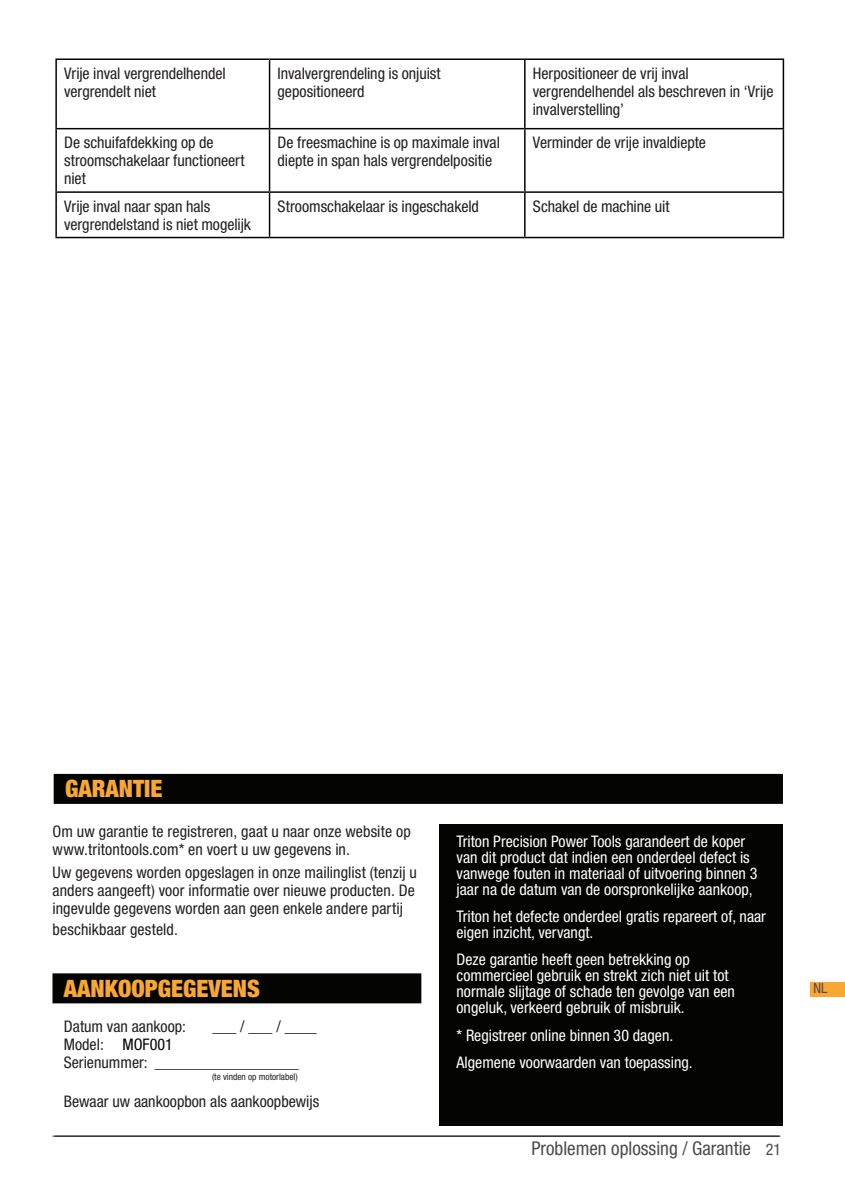
<style>
.page{position:relative;width:845px;height:1193px;background:#fff}
.page>*{position:absolute;margin:0;border:0;box-sizing:border-box;transform-origin:0 0}
.Triton_Yellow_Head{font:900 condensed 24px "Helvetica Neue LT Std";color:#faa633}
.Footer_Text{font:condensed 19px "Helvetica Neue LT Std";color:#4b4c4d}
.Numbered_Indent{font:condensed 16px/18px "Helvetica Neue LT Std";color:#231f20}
.t1{font:condensed 16px/16px "Helvetica Neue LT Std";color:#fff}
.Body{font:condensed 16px/18px "Helvetica Neue LT Std";letter-spacing:-.005em;color:#231f20}
.t2{font:condensed 16px "Helvetica Neue LT Std";color:#4b4c4d}
.t3{font:condensed 14px "Helvetica Neue LT Std";color:#4b4c4d}
.t4{font:condensed 9.4px "Helvetica Neue LT Std";color:#231f20}
.s1{color:#040503}
</style>
<div class="page">
<hr style="left:53px;top:1136px;width:725px;height:1px;background:#231f20">
<hr style="left:55px;top:1136px;width:725px;height:1px;background:#231f20">
<div style="left:809px;top:982px;width:35px;height:14px;background:#faa633"></div>
<hr style="left:55px;top:60px;width:2px;height:68px;background:#040503">
<hr style="left:55px;top:129px;width:2px;height:62px;background:#040503">
<hr style="left:55px;top:193px;width:2px;height:44px;background:#040503">
<hr style="left:55px;top:58px;width:214px;height:2px;background:#040503">
<hr style="left:269px;top:58px;width:255px;height:2px;background:#040503">
<hr style="left:524px;top:58px;width:259px;height:2px;background:#040503">
<hr style="left:269px;top:60px;width:1px;height:68px;background:#040503">
<hr style="left:524px;top:60px;width:1px;height:68px;background:#040503">
<hr style="left:782px;top:60px;width:1px;height:68px;background:#040503">
<hr style="left:269px;top:129px;width:1px;height:62px;background:#040503">
<hr style="left:524px;top:129px;width:1px;height:62px;background:#040503">
<hr style="left:782px;top:129px;width:1px;height:62px;background:#040503">
<hr style="left:269px;top:193px;width:1px;height:44px;background:#040503">
<hr style="left:524px;top:193px;width:1px;height:44px;background:#040503">
<hr style="left:782px;top:193px;width:1px;height:44px;background:#040503">
<hr style="left:55px;top:128px;width:214px;height:1px;background:#040503">
<hr style="left:269px;top:128px;width:255px;height:1px;background:#040503">
<hr style="left:524px;top:128px;width:259px;height:1px;background:#040503">
<hr style="left:55px;top:191px;width:214px;height:2px;background:#040503">
<hr style="left:269px;top:191px;width:255px;height:2px;background:#040503">
<hr style="left:524px;top:191px;width:259px;height:2px;background:#040503">
<hr style="left:55px;top:237px;width:214px;height:1px;background:#040503">
<hr style="left:269px;top:237px;width:255px;height:1px;background:#040503">
<hr style="left:524px;top:237px;width:259px;height:1px;background:#040503">
<div style="left:52px;top:973px;width:369px;height:30px;background:#040503"></div>
<div style="left:54px;top:774px;width:728px;height:30px;background:#040503"></div>
<div style="left:439px;top:824px;width:343px;height:302px;background:#040503"></div>
<p class="Body" style="left:64px;top:64px;width:163px">Vrije inval vergrendelhendel vergrendelt niet</p>
<p class="Numbered_Indent" style="left:277px;top:64px;width:164px">Invalvergrendeling is onjuist gepositioneerd</p>
<p class="Numbered_Indent" style="left:532px;top:64px;width:242px">Herpositioneer de vrij inval vergrendelhendel als beschreven in ‘Vrije invalverstelling’</p>
<p class="Body" style="left:64px;top:133px;width:182px">De schuifafdekking op de stroomschakelaar functioneert niet</p>
<p class="Numbered_Indent" style="left:277px;top:133px;width:224px">De freesmachine is op maximale inval diepte in span hals vergrendelpositie</p>
<p class="Numbered_Indent" style="left:532px;top:133px;width:175px">Verminder de vrije invaldiepte</p>
<p class="Body" style="left:64px;top:197px;width:188px">Vrije inval naar span hals vergrendelstand is niet mogelijk</p>
<p class="Numbered_Indent" style="left:277px;top:197px;width:203px">Stroomschakelaar is ingeschakeld</p>
<p class="Numbered_Indent" style="left:532px;top:197px;width:138px">Schakel de machine uit</p>
<p class="Triton_Yellow_Head" style="left:65px;top:774px;width:99px">GARANTIE</p>
<p class="Numbered_Indent" style="left:52px;top:822px;width:359px">Om uw garantie te registreren, gaat u naar onze website op www.tritontools.com* en voert u uw gegevens in.</p>
<p class="Numbered_Indent" style="left:52px;top:864px;width:366px">Uw gegevens worden opgeslagen in onze mailinglist (tenzij u anders aangeeft) voor informatie over nieuwe producten. De ingevulde gegevens worden aan geen enkele andere partij</p>
<p class="Numbered_Indent" style="left:52px;top:921px;width:127px">beschikbaar gesteld.</p>
<p class="Triton_Yellow_Head" style="left:64px;top:973px;width:198px">AANKOOPGEGEVENS</p>
<p class="Numbered_Indent" style="left:64px;top:1017px;width:124px">Datum van aankoop:</p>
<p class="Numbered_Indent" style="left:212px;top:1017px;width:106px">___ / ___ / ____</p>
<p class="Numbered_Indent" style="left:64px;top:1035px;width:110px">Model: <span class="s1">MOF001</span></p>
<p class="Numbered_Indent" style="left:64px;top:1053px;width:236px">Serienummer: __________________</p>
<p class="t4" style="left:212px;top:1071px;width:87px">(te vinden op motorlabel)</p>
<p class="Numbered_Indent" style="left:64px;top:1092px;width:257px">Bewaar uw aankoopbon als aankoopbewijs</p>
<p class="t1" style="left:456px;top:833px;width:302px">Triton Precision Power Tools garandeert de koper van dit product dat indien een onderdeel defect is vanwege fouten in materiaal of uitvoering binnen 3 jaar na de datum van de oorspronkelijke aankoop,</p>
<p class="t1" style="left:456px;top:908px;width:311px">Triton het defecte onderdeel gratis repareert of, naar eigen inzicht, vervangt.</p>
<p class="t1" style="left:456px;top:952px;width:280px">Deze garantie heeft geen betrekking op commercieel gebruik en strekt zich niet uit tot normale slijtage of schade ten gevolge van een ongeluk, verkeerd gebruik of misbruik.</p>
<p class="t1" style="left:456px;top:1027px;width:218px">* Registreer online binnen 30 dagen.</p>
<p class="t1" style="left:456px;top:1054px;width:237px">Algemene voorwaarden van toepassing.</p>
<p class="Footer_Text" style="left:531px;top:1137px;width:221px">Problemen oplossing / Garantie</p>
<p class="t2" style="left:765px;top:1140px;width:17px">21</p>
<p class="t3" style="left:813px;top:980px;width:15px">NL</p>
</div>
